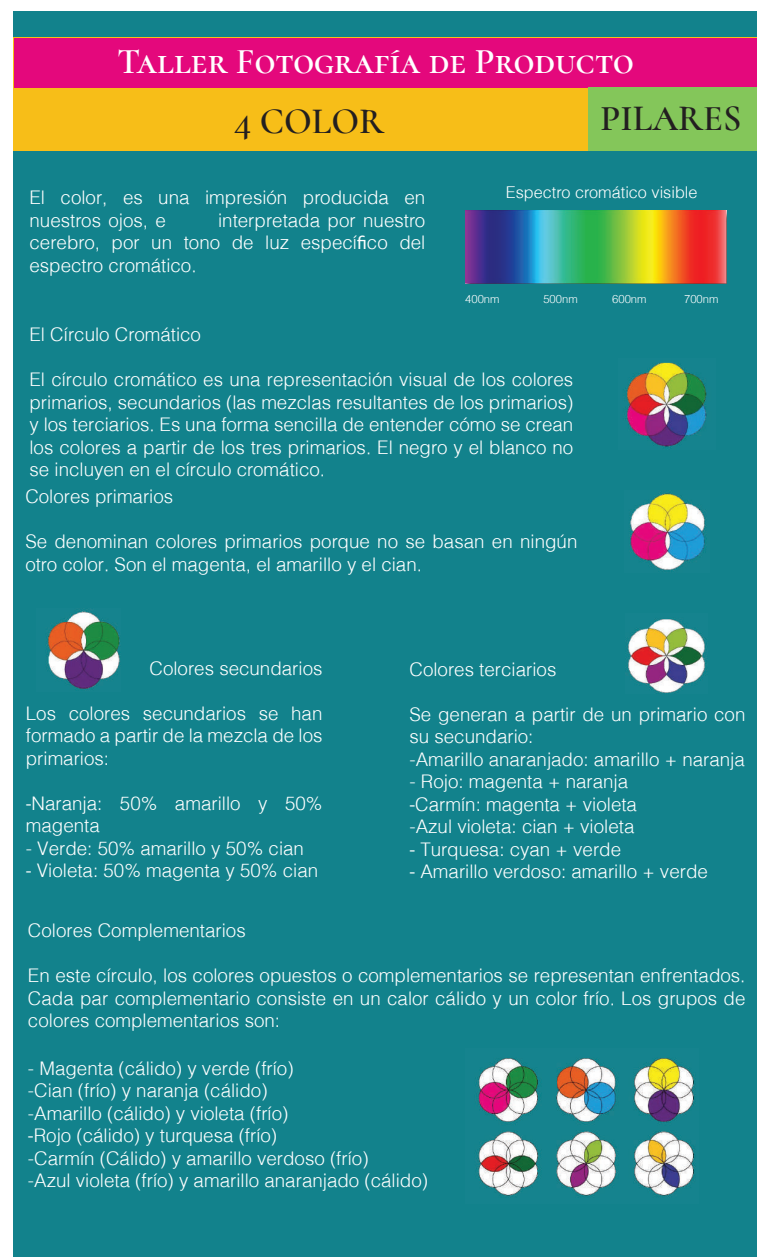
<style>
.page{position:relative;width:765px;height:1260px;background:#fff}
.page>*{position:absolute;margin:0;border:0;box-sizing:border-box;transform-origin:0 0}
.t1{font:600 36.25px "Cormorant SC";color:#fff}
.t2{font:600 36.25px "Cormorant SC";color:#231f20}
.t3{font:300 18.75px/22.5px "Helv";color:#fff}
.t4{font:300 16.25px "Helv";color:#fff}
.t5{font:300 11.25px "Helv";color:#fff}
.s1{font-family:"Myriad Pro";font-weight:400}
</style>
<div class="page">
<div style="left:13px;top:11px;width:744px;height:1245px;background:#12828c"></div>
<div style="left:13px;top:38px;width:744px;height:113px;background:#f7be18"></div>
<div style="left:14px;top:39px;width:743px;height:49px;background:#e4087c"></div>
<div style="left:588px;top:88px;width:169px;height:63px;background:#84c65a"></div>
<img style="left:465px;top:211px;width:261px;height:72px">
<img style="left:623px;top:362px;width:84px;height:86px">
<img style="left:630px;top:490px;width:77px;height:82px">
<img style="left:46px;top:608px;width:74px;height:83px">
<img style="left:626px;top:618px;width:81px;height:76px">
<img style="left:476px;top:1058px;width:220px;height:140px">
<h1 class="t1" style="left:117px;top:39px;width:518px">Taller Fotografía de Producto</h1>
<h1 class="t2" style="left:234px;top:99px;width:152px">4 COLOR</h1>
<h1 class="t2" style="left:601px;top:96px;width:142px">PILARES</h1>
<p class="t3" style="left:29px;top:186px;width:397px">El color, es una impresión producida en nuestros ojos, e</p>
<p class="t3" style="left:29px;top:208px;width:397px;text-align:justify;text-indent:189px">interpretada por nuestro cerebro, por un tono de luz especí<span class="s1">fi</span>co del espectro cromático.</p>
<p class="t4" style="left:506px;top:182px;width:193px">Espectro cromático visible</p>
<p class="t5" style="left:465px;top:292px;width:36px">400nm</p>
<p class="t5" style="left:543px;top:292px;width:36px">500nm</p>
<p class="t5" style="left:612px;top:292px;width:36px">600nm</p>
<p class="t5" style="left:684px;top:292px;width:36px">700nm</p>
<p class="t3" style="left:29px;top:323px;width:173px">El Círculo Cromático</p>
<p class="t3" style="left:29px;top:368px;width:545px;text-align:justify">El círculo cromático es una representación visual de los colores primarios, secundarios (las mezclas resultantes de los primarios) y los terciarios. Es una forma sencilla de entender cómo se crean los colores a partir de los tres primarios. El negro y el blanco no se incluyen en el círculo cromático.</p>
<p class="t3" style="left:25px;top:485px;width:149px">Colores primarios</p>
<p class="t3" style="left:25px;top:530px;width:554px">Se denominan colores primarios porque no se basan en ningún otro color. Son el magenta, el amarillo y el cian.</p>
<p class="t3" style="left:150px;top:656px;width:174px">Colores secundarios</p>
<p class="t3" style="left:26px;top:701px;width:298px;text-align:justify">Los colores secundarios se han formado a partir de la mezcla de los primarios:</p>
<p class="t3" style="left:26px;top:791px;width:298px"><span class="s1">-</span>Naranja: 50% amarillo y 50% magenta</p>
<p class="t3" style="left:26px;top:836px;width:280px">- Verde: 50% amarillo y 50% cian</p>
<p class="t3" style="left:26px;top:859px;width:294px"><span class="s1">-</span> Violeta: 50% magenta y 50% cian</p>
<p class="t3" style="left:410px;top:658px;width:148px">Colores terciarios</p>
<p class="t3" style="left:410px;top:703px;width:338px">Se generan a partir de un primario con su secundario:<br>-Amarillo anaranjado: amarillo + naranja</p>
<p class="t3" style="left:410px;top:770px;width:229px">- Rojo: magenta + naranja <span class="s1">-</span>Carmín: magenta + violeta -Azul violeta: cian + violeta</p>
<p class="t3" style="left:410px;top:838px;width:213px"><span class="s1">-</span> Turquesa: cyan + verde</p>
<p class="t3" style="left:410px;top:860px;width:300px"><span class="s1">-</span> Amarillo verdoso: amarillo + verde</p>
<p class="t3" style="left:28px;top:919px;width:219px">Colores Complementarios</p>
<p class="t3" style="left:28px;top:964px;width:719px;text-align:justify">En este círculo, los colores opuestos o complementarios se representan enfrentados.<br>Cada par complementario consiste en un calor cálido y un color frío. Los grupos de colores complementarios son:</p>
<p class="t3" style="left:28px;top:1056px;width:402px">- Magenta (cálido) y verde (frío)<br>-Cian (frío) y naranja (cálido)<br>-Amarillo (cálido) y violeta (frío)<br><span class="s1">-</span>Rojo (cálido) y turquesa (frío)<br>-Carmín (Cálido) y amarillo verdoso (frío)<br>-Azul violeta (frío) y amarillo anaranjado (cálido)</p>
</div>
